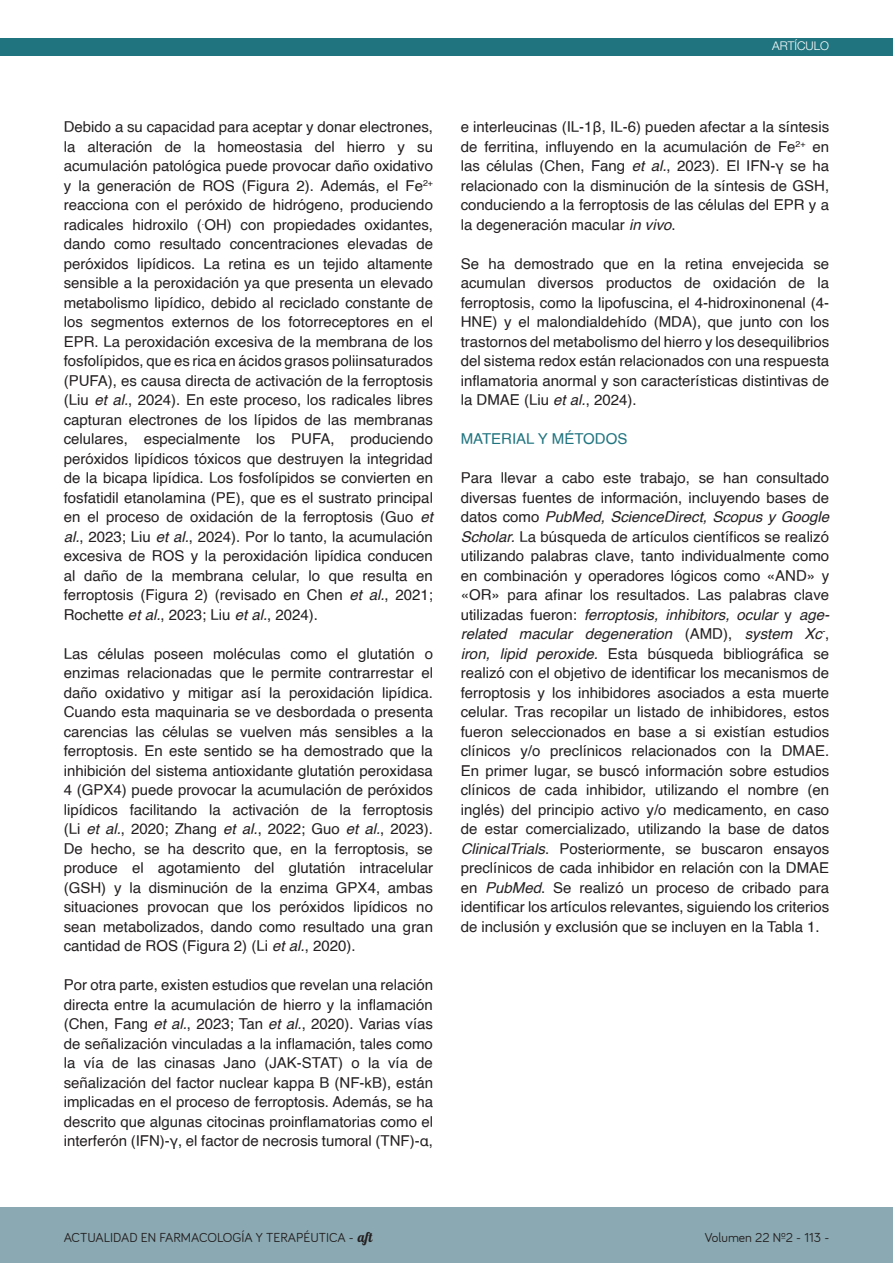
<style>
.page{position:relative;width:893px;height:1263px;background:#fff}
.page>*{position:absolute;margin:0;border:0;box-sizing:border-box;transform-origin:0 0}
.PÁRRAFO{font:15px/19.5px "Helvetica";color:#231f20;text-align:justify}
.PÁRRAFO-2{font:15px "Helvetica";color:#20747f}
.NUMERACIÓN{font:13.5px "Bariol";color:#231f20}
.t1{font:300 12px "Helvetica Neue";color:#fff}
.s1{font-style:italic}
.s2{font-family:"Lobster 1.4"}
</style>
<div class="page">
<div style="left:0;top:1208px;width:893px;height:55px;background:#8ba9b2"></div>
<div style="left:0;top:38px;width:893px;height:17px;background:#20747f"></div>
<p class="t1" style="left:772px;top:38px;width:58px">ARTÍCULO</p>
<p class="PÁRRAFO" style="left:64px;top:117px;width:371px">Debido a su capacidad para aceptar y donar electrones, la alteración de la homeostasia del hierro y su acumulación patológica puede provocar daño oxidativo y la generación de ROS (Figura 2). Además, el Fe<sup>2+ </sup>reacciona con el peróxido de hidrógeno, produciendo radicales hidroxilo (<sup>.</sup>OH) con propiedades oxidantes, dando como resultado concentraciones elevadas de peróxidos lipídicos. La retina es un tejido altamente sensible a la peroxidación ya que presenta un elevado metabolismo lipídico, debido al reciclado constante de los segmentos externos de los fotorreceptores en el EPR. La peroxidación excesiva de la membrana de los fosfolípidos, que es rica en ácidos grasos poliinsaturados (PUFA), es causa directa de activación de la ferroptosis (Liu <span class="s1">et al.</span>, 2024). En este proceso, los radicales libres capturan electrones de los lípidos de las membranas celulares, especialmente los PUFA, produciendo peróxidos lipídicos tóxicos que destruyen la integridad de la bicapa lipídica. Los fosfolípidos se convierten en fosfatidil etanolamina (PE), que es el sustrato principal en el proceso de oxidación de la ferroptosis (Guo <span class="s1">et al.</span>, 2023; Liu <span class="s1">et al.</span>, 2024). Por lo tanto, la acumulación excesiva de ROS y la peroxidación lipídica conducen al daño de la membrana celular, lo que resulta en ferroptosis (Figura 2) (revisado en Chen <span class="s1">et al.</span>, 2021; Rochette <span class="s1">et al.</span>, 2023; Liu <span class="s1">et al.</span>, 2024).</p>
<p class="PÁRRAFO" style="left:64px;top:644px;width:371px">Las células poseen moléculas como el glutatión o enzimas relacionadas que le permite contrarrestar el daño oxidativo y mitigar así la peroxidación lipídica.<br>Cuando esta maquinaria se ve desbordada o presenta carencias las células se vuelven más sensibles a la ferroptosis. En este sentido se ha demostrado que la inhibición del sistema antioxidante glutatión peroxidasa 4 (GPX4) puede provocar la acumulación de peróxidos lipídicos facilitando la activación de la ferroptosis (Li <span class="s1">et al.</span>, 2020; Zhang <span class="s1">et al.</span>, 2022; Guo <span class="s1">et al.</span>, 2023).<br>De hecho, se ha descrito que, en la ferroptosis, se produce el agotamiento del glutatión intracelular (GSH) y la disminución de la enzima GPX4, ambas situaciones provocan que los peróxidos lipídicos no sean metabolizados, dando como resultado una gran cantidad de ROS (Figura 2) (Li <span class="s1">et al.</span>, 2020).</p>
<p class="PÁRRAFO" style="left:64px;top:975px;width:371px">Por otra parte, existen estudios que revelan una relación directa entre la acumulación de hierro y la inflamación (Chen, Fang <span class="s1">et al.</span>, 2023; Tan <span class="s1">et al.</span>, 2020). Varias vías de señalización vinculadas a la inflamación, tales como la vía de las cinasas Jano (JAK-STAT) o la vía de señalización del factor nuclear kappa B (NF-kB), están implicadas en el proceso de ferroptosis. Además, se ha descrito que algunas citocinas proinflamatorias como el interferón (IFN)-γ, el factor de necrosis tumoral (TNF)-α,</p>
<p class="PÁRRAFO" style="left:461px;top:117px;width:370px">e interleucinas (IL-1β, IL-6) pueden afectar a la síntesis de ferritina, influyendo en la acumulación de Fe<sup>2+</sup> en las células (Chen, Fang <span class="s1">et al.</span>, 2023). El IFN-γ se ha relacionado con la disminución de la síntesis de GSH, conduciendo a la ferroptosis de las células del EPR y a la degeneración macular <span class="s1">in vivo</span>.</p>
<p class="PÁRRAFO" style="left:461px;top:254px;width:370px">Se ha demostrado que en la retina envejecida se acumulan diversos productos de oxidación de la ferroptosis, como la lipofuscina, el 4-hidroxinonenal (4- HNE) y el malondialdehído (MDA), que junto con los trastornos del metabolismo del hierro y los desequilibrios del sistema redox están relacionados con una respuesta inflamatoria anormal y son características distintivas de la DMAE (Liu <span class="s1">et al.</span>, 2024).</p>
<p class="PÁRRAFO-2" style="left:461px;top:427px;width:168px">MATERIAL Y MÉTODOS</p>
<p class="PÁRRAFO" style="left:461px;top:468px;width:370px">Para llevar a cabo este trabajo, se han consultado diversas fuentes de información, incluyendo bases de datos como <span class="s1">PubMed, ScienceDirect, Scopus y Google Scholar.</span> La búsqueda de artículos científicos se realizó utilizando palabras clave, tanto individualmente como en combinación y operadores lógicos como «AND» y «OR» para afinar los resultados. Las palabras clave utilizadas fueron: <span class="s1">ferroptosis, inhibitors, ocular</span> y <span class="s1">age&shy;related macular degeneration</span> (AMD), <span class="s1">system Xc</span><sup>-</sup>, <span class="s1">iron, lipid peroxide.</span> Esta búsqueda bibliográfica se realizó con el objetivo de identificar los mecanismos de ferroptosis y los inhibidores asociados a esta muerte celular. Tras recopilar un listado de inhibidores, estos fueron seleccionados en base a si existían estudios clínicos y/o preclínicos relacionados con la DMAE.<br>En primer lugar, se buscó información sobre estudios clínicos de cada inhibidor, utilizando el nombre (en inglés) del principio activo y/o medicamento, en caso de estar comercializado, utilizando la base de datos <span class="s1">ClinicalTrials</span>. Posteriormente, se buscaron ensayos preclínicos de cada inhibidor en relación con la DMAE en <span class="s1">PubMed</span>. Se realizó un proceso de cribado para identificar los artículos relevantes, siguiendo los criterios de inclusión y exclusión que se incluyen en la Tabla 1.</p>
<p class="NUMERACIÓN" style="left:64px;top:1229px;width:310px">ACTUALIDAD EN FARMACOLOGÍA Y TERAPÉUTICA - <span class="s2">aft</span></p>
<p class="NUMERACIÓN" style="left:705px;top:1230px;width:126px">Volumen 22 Nº2 - 113 -</p>
</div>
